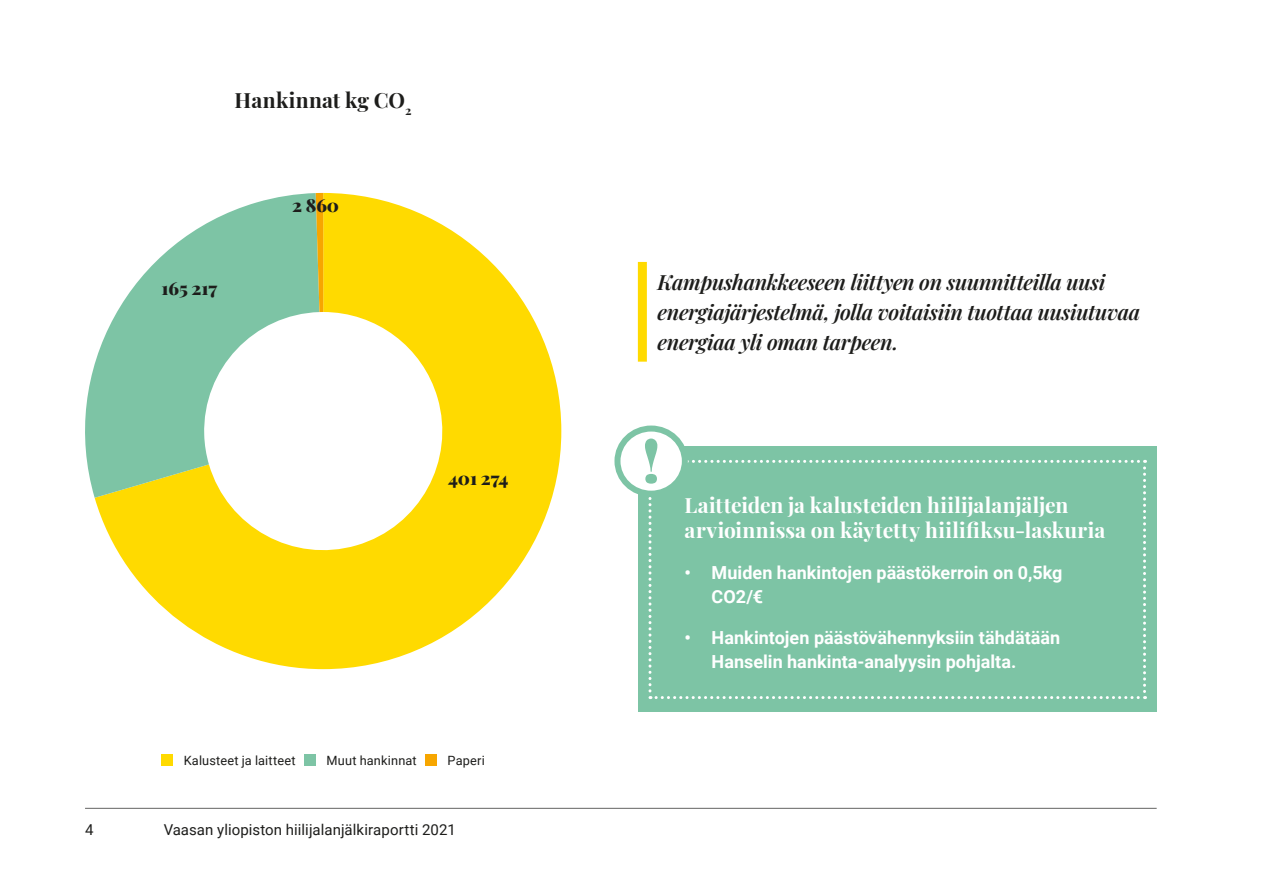
<style>
.page{position:relative;width:1263px;height:893px;background:#fff}
.page>*{position:absolute;margin:0;border:0;box-sizing:border-box;transform-origin:0 0}
.t1{font:italic 600 21px/30px "Playfair Display";letter-spacing:-.02em;color:#1d1d1b}
.Pieni_otsikko{font:700 21px/25.2px "Playfair Display";letter-spacing:.005em;color:#fff}
.Pieni_otsikko-2{font:700 21px "Playfair Display";letter-spacing:.01em;color:#1d1d1b}
.t2{font:700 18px/24px "Roboto";color:#fff}
.t3{font:900 18px "Playfair Display";color:#1d1d1b}
.t4{font:15px "Roboto";letter-spacing:.005em;color:#1d1d1b}
.Leipis{font:12.75px "Roboto";letter-spacing:.015em;color:#1d1d1b}
</style>
<div class="page">
<div style="left:161px;top:754px;width:12px;height:11px;background:#ffda00"></div>
<div style="left:425px;top:754px;width:11px;height:11px;background:#f7a600"></div>
<div style="left:304px;top:754px;width:11px;height:11px;background:#7dc4a5"></div>
<svg style="left:95px;top:193px;width:466px;height:476px;fill:#ffda00"></svg>
<svg style="left:85px;top:193px;width:234px;height:305px;fill:#7dc4a5"></svg>
<svg style="left:316px;top:193px;width:7px;height:119px"></svg>
<div style="left:638px;top:262px;width:9px;height:100px;background:#ffda00"></div>
<div style="left:638px;top:446px;width:519px;height:266px;background:#7dc4a5"></div>
<svg style="left:617px;top:429px;width:68px;height:65px"></svg>
<div style="left:614px;top:426px;width:74px;height:71px;border:6px solid #7dc4a5;border-radius:50%"></div>
<svg style="left:645px;top:439px;width:501px;height:260px"></svg>
<hr style="left:85px;top:808px;width:1072px;height:1px;background:#646463">
<p class="Pieni_otsikko-2" style="left:235px;top:83px;width:179px">Hankinnat kg CO<sub>2</sub></p>
<p class="t3" style="left:161px;top:274px;width:57px">165 217</p>
<p class="t3" style="left:292px;top:191px;width:49px">2 860</p>
<p class="t3" style="left:448px;top:463px;width:62px">401 274</p>
<p class="Leipis" style="left:184px;top:751px;width:113px">Kalusteet ja laitteet</p>
<p class="Leipis" style="left:326px;top:751px;width:92px">Muut hankinnat</p>
<p class="Leipis" style="left:448px;top:751px;width:39px">Paperi</p>
<p class="t4" style="left:85px;top:819px;width:10px">4</p>
<p class="t4" style="left:164px;top:819px;width:294px">Vaasan yliopiston hiilijalanjälkiraportti 2021</p>
<p class="t1" style="left:657px;top:265px;width:484px">Kampushankkeeseen liittyen on suunnitteilla uusi energiajärjestelmä, jolla voitaisiin tuottaa uusiutuvaa energiaa yli oman tarpeen.</p>
<p class="Pieni_otsikko" style="left:685px;top:491px;width:422px">Laitteiden ja kalusteiden hiilijalanjäljen arvioinnissa on käytetty hiilifiksu-laskuria</p>
<p class="t2" style="left:712px;top:560px;width:352px;text-indent:-27px">• Muiden hankintojen päästökerroin on 0,5kg<br>CO2/€</p>
<p class="t2" style="left:712px;top:625px;width:350px;text-indent:-27px">• Hankintojen päästövähennyksiin tähdätään<br>Hanselin hankinta-analyysin pohjalta.</p>
</div>
